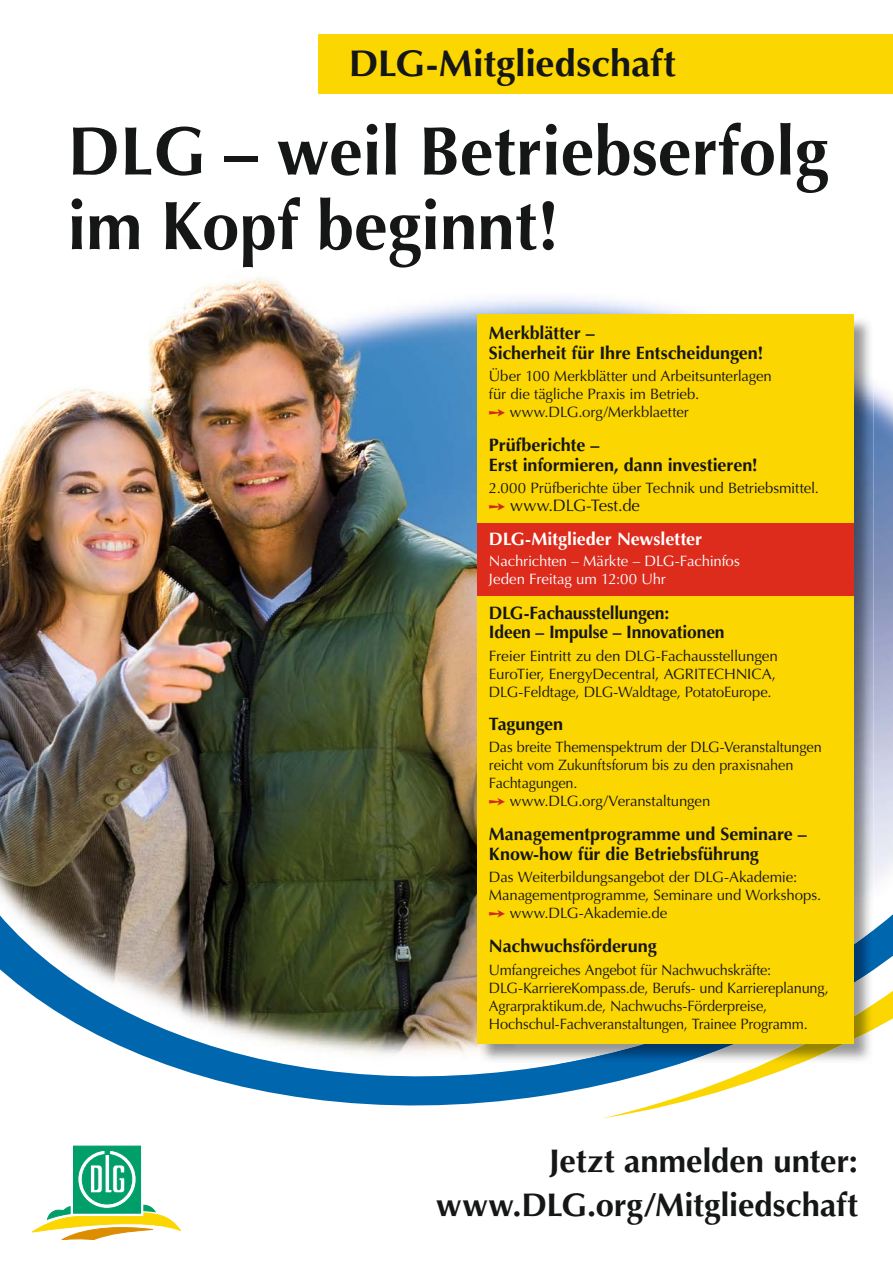
<style>
.page{position:relative;width:893px;height:1263px;background:#fff}
.page>*{position:absolute;margin:0;border:0;box-sizing:border-box;transform-origin:0 0}
.t1{font:700 68.55px/74.6px "Optima CELT";color:#151616}
.t2{font:700 37.35px "Optima CELT";color:#151616}
.t3{font:700 32.85px/44.7px "Optima CELT";color:#151616;text-align:right}
.t4{font:700 18px/19.5px "Optima CELT";letter-spacing:-.005em;color:#151616}
.t5{font:700 18px "Optima CELT";letter-spacing:-.005em;color:#fff}
.t6{font:16.65px "Optima CELT";letter-spacing:-.005em;color:#151616}
.t7{font:15px/18px "Optima CELT";letter-spacing:-.01em;color:#151616}
.t8{font:15px/18px "Optima CELT";letter-spacing:-.01em;color:#fff}
.s1{color:#cb2a1e}
</style>
<div class="page">
<img style="left:0;top:34px;width:893px;height:1112px">
<svg style="left:448px;top:413px;width:445px;height:185px;background:#688eb4"></svg>
<img style="left:0;top:598px;width:893px;height:547px">
<div style="left:319px;top:34px;width:574px;height:60px;background:#fcd600"></div>
<svg style="left:32px;top:1146px;width:149px;height:94px"></svg>
<img style="left:478px;top:316px;width:395px;height:748px">
<img style="left:558px;top:930px;width:315px;height:134px">
<div style="left:477px;top:315px;width:376px;height:729px;background:#fcd600"></div>
<div style="left:477px;top:523px;width:376px;height:72px;background:#dd2b1c"></div>
<h2 class="t2" style="left:349px;top:47px;width:329px">DLG-Mitgliedschaft</h2>
<h1 class="t1" style="left:68px;top:119px;width:762px">DLG – weil Betriebserfolg im Kopf beginnt!</h1>
<p class="t4" style="left:489px;top:325px;width:276px">Merkblätter –<br>Sicherheit für Ihre Entscheidungen!</p>
<p class="t7" style="left:489px;top:368px;width:285px">Über 100 Merkblätter und Arbeitsunterlagen für die tägliche Praxis im Betrieb.</p>
<p class="t7" style="left:489px;top:404px;width:201px"><span class="s1">◻</span> www.DLG.org/Merkblaetter</p>
<p class="t4" style="left:489px;top:437px;width:270px">Prüfberichte –<br>Erst informieren, dann investieren!</p>
<p class="t7" style="left:489px;top:480px;width:332px">2.000 Prüfberichte über Technik und Betriebsmittel.</p>
<p class="t6" style="left:489px;top:498px;width:152px"><span class="s1">◻</span> www.DLG-Test.de</p>
<p class="t5" style="left:489px;top:531px;width:215px">DLG-Mitglieder Newsletter</p>
<p class="t8" style="left:489px;top:553px;width:252px">Nachrichten – Märkte – DLG-Fachinfos<br>Jeden Freitag um 12:00 Uhr</p>
<p class="t4" style="left:489px;top:604px;width:237px">DLG-Fachausstellungen:<br>Ideen – Impulse – Innovationen</p>
<p class="t7" style="left:489px;top:648px;width:291px">Freier Eintritt zu den DLG-Fachausstellungen<br>EuroTier, EnergyDecentral, AGRITECHNICA,<br>DLG-Feldtage, DLG-Waldtage, PotatoEurope.</p>
<p class="t4" style="left:489px;top:715px;width:76px">Tagungen</p>
<p class="t7" style="left:489px;top:739px;width:334px">Das breite Themenspektrum der DLG-Ver anstaltungen reicht vom Zukunftsforum bis zu den praxisnahen<br>Fachtagungen.</p>
<p class="t7" style="left:489px;top:793px;width:223px"><span class="s1">◻</span> www.DLG.org/Veranstaltungen</p>
<p class="t4" style="left:489px;top:826px;width:320px">Managementprogramme und Seminare –<br>Know-how für die Betriebsführung</p>
<p class="t7" style="left:489px;top:869px;width:334px">Das Weiterbildungsangebot der DLG-Akademie:<br>Managementprogramme, Seminare und Workshops.</p>
<p class="t7" style="left:489px;top:905px;width:180px"><span class="s1">◻</span> www.DLG-Akademie.de</p>
<p class="t4" style="left:489px;top:938px;width:169px">Nachwuchsförderung</p>
<p class="t7" style="left:489px;top:961px;width:341px">Umfangreiches Angebot für Nachwuchskräfte:<br>DLG-KarriereKompass.de, Berufs- und Karriereplanung, Agrarpraktikum.de, Nachwuchs-Förderpreise, Hochschul-Fachveranstaltungen, Trainee Programm.</p>
<h3 class="t3" style="left:436px;top:1140px;width:423px">Jetzt anmelden unter: www.DLG.org/Mitgliedschaft</h3>
</div>
